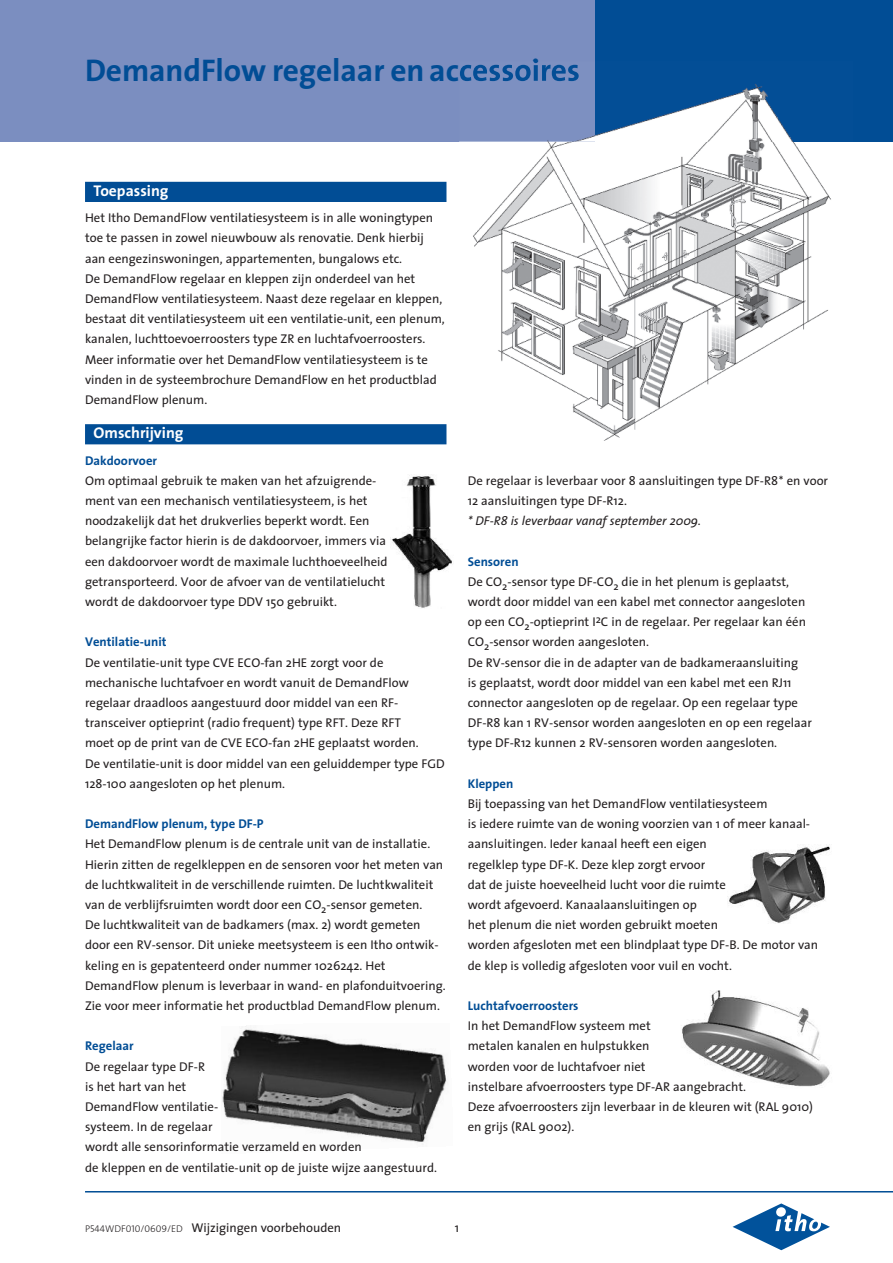
<style>
.page{position:relative;width:893px;height:1263px;background:#fff}
.page>*{position:absolute;margin:0;border:0;box-sizing:border-box;transform-origin:0 0}
.t1{font:700 31.5px "The Sans";letter-spacing:-.005em;color:#014d95}
.t2{font:700 15.6px "The Sans";color:#fff}
.t3{font:12.75px/20.2px "The Sans";color:#231f20}
.t4{font:700 12.75px "The Sans";color:#014d95}
.t5{font:italic 12.75px "The Sans";color:#231f20}
.s1{font-weight:700;color:#014d95}
.s2{font-family:"The Sans Light Caps";font-size:9.75px}
</style>
<div class="page">
<img style="left:682px;top:990px;width:148px;height:97px">
<img style="left:728px;top:844px;width:102px;height:79px">
<img style="left:222px;top:1026px;width:226px;height:119px">
<div style="left:0;top:0;width:595px;height:141px;background:#7b8ec0"></div>
<div style="left:595px;top:0;width:298px;height:141px;background:#014d95"></div>
<svg style="left:733px;top:1203px;width:97px;height:47px"></svg>
<hr style="left:85px;top:1191px;width:808px;height:1px;background:#014d95">
<img style="left:459px;top:84px;width:394px;height:357px">
<img style="left:460px;top:61px;width:119px;height:20px">
<div style="left:85px;top:182px;width:361px;height:20px;background:#014d95"></div>
<div style="left:85px;top:424px;width:361px;height:20px;background:#014d95"></div>
<img style="left:392px;top:475px;width:60px;height:133px">
<h1 class="t1" style="left:85px;top:58px;width:496px">DemandFlow regelaar en accessoires</h1>
<p class="t2" style="left:94px;top:185px;width:77px">Toepassing</p>
<p class="t3" style="left:85px;top:209px;width:361px">Het Itho DemandFlow ventilatiesysteem is in alle woningtypen toe te passen in zowel nieuwbouw als renovatie. Denk hierbij aan eengezinswoningen, appartementen, bungalows etc.<br>De DemandFlow regelaar en kleppen zijn onderdeel van het DemandFlow ventilatiesysteem. Naast deze regelaar en kleppen, bestaat dit ventilatiesysteem uit een ventilatie-unit, een plenum, kanalen, luchttoevoerroosters type ZR en luchtafvoerroosters.<br>Meer informatie over het DemandFlow ventilatiesysteem is te vinden in de systeembrochure DemandFlow en het productblad DemandFlow plenum.</p>
<p class="t2" style="left:94px;top:427px;width:92px">Omschrijving</p>
<p class="t4" style="left:85px;top:455px;width:74px">Dakdoorvoer</p>
<p class="t3" style="left:85px;top:472px;width:304px">Om optimaal gebruik te maken van het afzuigrende&shy;ment van een mechanisch ventilatiesysteem, is het noodzakelijk dat het drukverlies beperkt wordt. Een belangrijke factor hierin is de dakdoorvoer, immers via een dakdoorvoer wordt de maximale luchthoeveelheid getransporteerd. Voor de afvoer van de ventilatielucht wordt de dakdoorvoer type DDV 150 gebruikt.</p>
<p class="t4" style="left:85px;top:637px;width:83px">Ventilatie-unit</p>
<p class="t3" style="left:85px;top:653px;width:361px">De ventilatie-unit type CVE ECO-fan 2HE zorgt voor de mechanische luchtafvoer en wordt vanuit de DemandFlow regelaar draadloos aangestuurd door middel van een RF&shy;transceiver optieprint (radio frequent) type RFT. Deze RFT<br>moet op de print van de CVE ECO-fan 2HE geplaatst worden.<br>De ventilatie-unit is door middel van een geluiddemper type FGD 128-100 aangesloten op het plenum.</p>
<p class="t4" style="left:85px;top:819px;width:180px">DemandFlow plenum, type DF-P</p>
<p class="t3" style="left:85px;top:835px;width:362px">Het DemandFlow plenum is de centrale unit van de installatie.<br>Hierin zitten de regelkleppen en de sensoren voor het meten van de luchtkwaliteit in de verschillende ruimten. De luchtkwaliteit van de verblijfsruimten wordt door een CO<sub>2</sub>-sensor gemeten.<br>De luchtkwaliteit van de badkamers (max. 2) wordt gemeten door een RV-sensor. Dit unieke meetsysteem is een Itho ontwik&shy;keling en is gepatenteerd onder nummer 1026242. Het DemandFlow plenum is leverbaar in wand- en plafonduitvoering.<br>Zie voor meer informatie het productblad DemandFlow plenum.</p>
<p class="t4" style="left:85px;top:1041px;width:50px">Regelaar</p>
<p class="t3" style="left:85px;top:1057px;width:353px">De regelaar type DF-R<br>is het hart van het<br>DemandFlow ventilatie-<br>systeem. In de regelaar<br>wordt alle sensorinformatie verzameld en worden<br>de kleppen en de ventilatie-unit op de juiste wijze aangestuurd.</p>
<p class="t3" style="left:468px;top:472px;width:362px">De regelaar is leverbaar voor 8 aansluitingen type DF-R8* en voor<br>12 aansluitingen type DF-R12.</p>
<p class="t5" style="left:468px;top:516px;width:235px">* DF-R8 is leverbaar vanaf september 2009.</p>
<p class="t3" style="left:468px;top:552px;width:346px"><span class="s1">Sensoren<br></span>De CO<sub>2</sub>-sensor type DF-CO<sub>2</sub> die in het plenum is geplaatst, wordt door middel van een kabel met connector aangesloten op een CO<sub>2</sub>-optieprint I<sup>2</sup>C in de regelaar. Per regelaar kan één CO<sub>2</sub>-sensor worden aangesloten.<br>De RV-sensor die in de adapter van de badkameraansluiting<br>is geplaatst, wordt door middel van een kabel met een RJ11 connector aangesloten op de regelaar. Op een regelaar type DF-R8 kan 1 RV-sensor worden aangesloten en op een regelaar type DF-R12 kunnen 2 RV-sensoren worden aangesloten.</p>
<p class="t4" style="left:468px;top:778px;width:47px">Kleppen</p>
<p class="t3" style="left:468px;top:795px;width:352px">Bij toepassing van het DemandFlow ventilatiesysteem<br>is iedere ruimte van de woning voorzien van 1 of meer kanaal&shy;aansluitingen. Ieder kanaal heeft een eigen<br>regelklep type DF-K. Deze klep zorgt ervoor<br>dat de juiste hoeveelheid lucht voor die ruimte<br>wordt afgevoerd. Kanaalaansluitingen op<br>het plenum die niet worden gebruikt moeten<br>worden afgesloten met een blindplaat type DF-B. De motor van de klep is volledig afgesloten voor vuil en vocht.</p>
<p class="t4" style="left:468px;top:1001px;width:112px">Luchtafvoerroosters</p>
<p class="t3" style="left:468px;top:1017px;width:347px">In het DemandFlow systeem met<br>metalen kanalen en hulpstukken<br>worden voor de luchtafvoer niet<br>instelbare afvoerroosters type DF-AR aangebracht.<br>Deze afvoerroosters zijn leverbaar in de kleuren wit (RAL 9010) en grijs (RAL 9002).</p>
<p class="t3" style="left:85px;top:1219px;width:258px"><span class="s2">P544WDF010/0609/ED</span> Wijzigingen voorbehouden</p>
<p class="t3" style="left:455px;top:1219px;width:6px">1</p>
</div>
